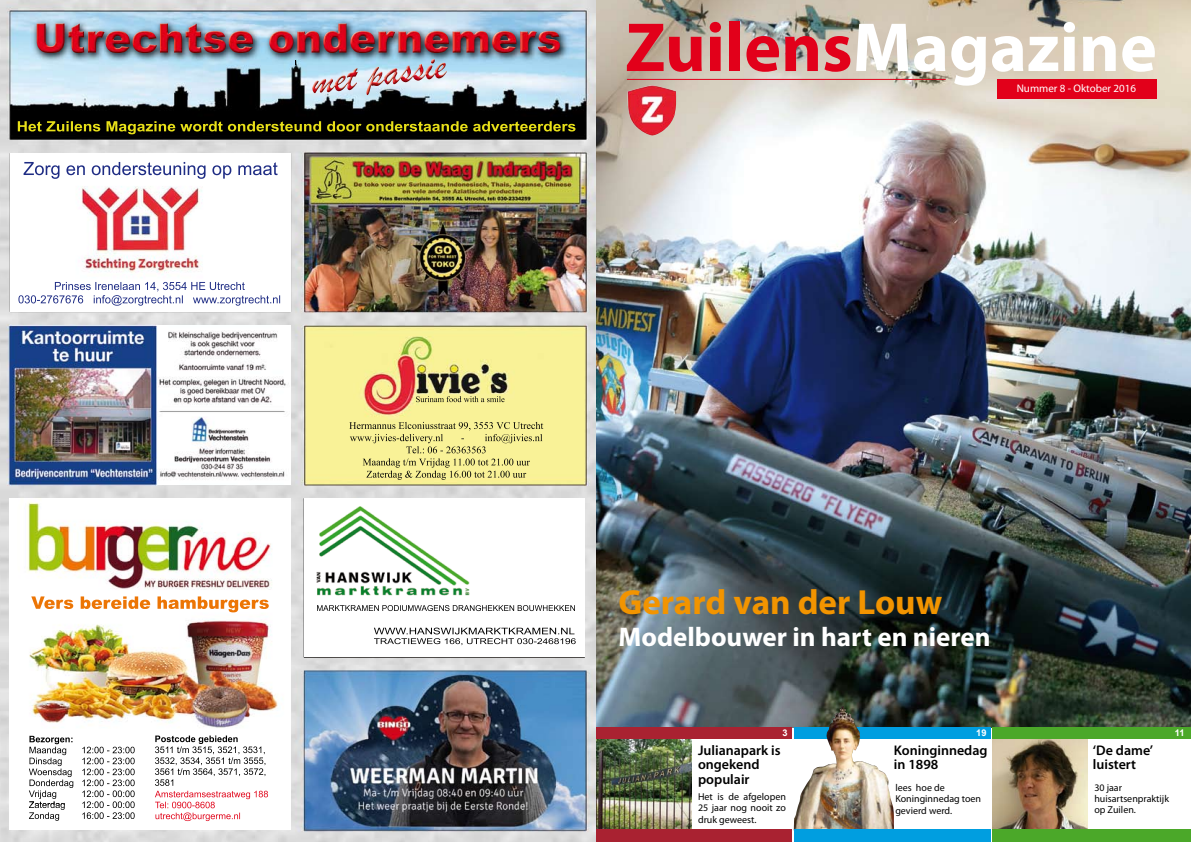
<style>
.page{position:relative;width:1191px;height:842px;background:#fff}
.page>*{position:absolute;margin:0;border:0;box-sizing:border-box;transform-origin:0 0}
.t1{font:700 70px "Myriad Pro";color:#fff}
.t2{font:700 35px "Myriad Pro";color:#f29400}
.t3{font:700 27px "Myriad Pro";color:#fff}
.t4{font:600 14px/14px "Myriad Pro";color:#000}
.t5{font:11px "Myriad Pro";color:#fff}
.t6{font:10px/11px "Myriad Pro";color:#000}
.t7{font:700 9.3px "Arial";color:#fff}
.s1{color:#e2001a}
</style>
<div class="page">
<img style="left:595px;top:0;width:596px;height:727px">
<hr style="left:627px;top:79px;width:318px;height:1px;background:#e2001a">
<div style="left:996px;top:79px;width:160px;height:19px;background:#e2001a"></div>
<img style="left:627px;top:85px;width:49px;height:51px">
<img style="left:595px;top:738px;width:96px;height:91px">
<img style="left:993px;top:738px;width:94px;height:91px">
<div style="left:595px;top:727px;width:196px;height:11px;background:#a92231"></div>
<div style="left:794px;top:727px;width:196px;height:11px;background:#009ee0"></div>
<div style="left:992px;top:727px;width:199px;height:11px;background:#4ba829"></div>
<div style="left:595px;top:829px;width:196px;height:13px;background:#a92231"></div>
<div style="left:992px;top:829px;width:199px;height:13px;background:#4ba829"></div>
<img style="left:793px;top:706px;width:101px;height:124px">
<div style="left:794px;top:829px;width:196px;height:13px;background:#009ee0"></div>
<img style="left:0;top:0;width:595px;height:842px">
<img style="left:10px;top:499px;width:280px;height:330px">
<img style="left:10px;top:154px;width:280px;height:157px">
<img style="left:10px;top:326px;width:280px;height:158px">
<img style="left:304px;top:499px;width:280px;height:158px">
<h1 class="t1" style="left:625px;top:2px;width:533px"><span class="s1">Zuilens</span>Magazine</h1>
<p class="t5" style="left:1016px;top:81px;width:121px">Nummer 8 - Oktober 2016</p>
<h2 class="t2" style="left:618px;top:579px;width:325px">Gerard van der Louw</h2>
<h3 class="t3" style="left:618px;top:619px;width:374px">Modelbouwer in hart en nieren</h3>
<p class="t7" style="left:782px;top:726px;width:7px">3</p>
<p class="t7" style="left:976px;top:726px;width:12px">19</p>
<p class="t7" style="left:1174px;top:726px;width:11px">11</p>
<h3 class="t4" style="left:894px;top:743px;width:95px">Koninginnedag in 1898</h3>
<h3 class="t4" style="left:1093px;top:743px;width:62px">‘De dame’ luistert</h3>
<h3 class="t4" style="left:698px;top:742px;width:84px;line-height:14.5px">Julianapark is ongekend populair</h3>
<p class="t6" style="left:895px;top:782px;width:87px">lees hoe de<br>Koninginnedag toen</p>
<p class="t6" style="left:895px;top:805px;width:58px">gevierd werd.</p>
<p class="t6" style="left:1094px;top:782px;width:76px">30 jaar huisartsenpraktijk op Zuilen.</p>
<p class="t6" style="left:698px;top:791px;width:89px">Het is de afgelopen<br>25 jaar nog nooit zo</p>
<p class="t6" style="left:698px;top:814px;width:60px">druk geweest.</p>
</div>
